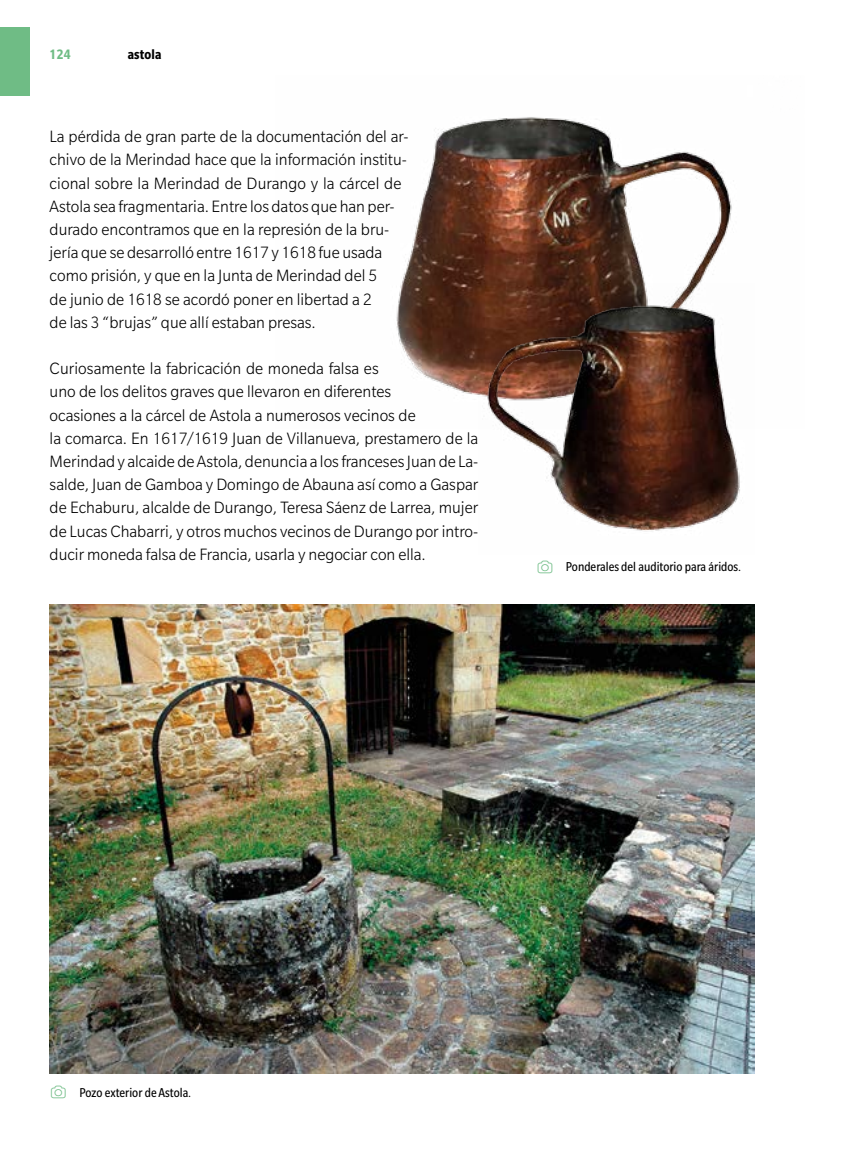
<style>
.page{position:relative;width:844px;height:1166px;background:#fff}
.page>*{position:absolute;margin:0;border:0;box-sizing:border-box;transform-origin:0 0}
.t1{font:300 17.85px/23.1px "Slate Pro";color:#000;scale:.96 1}
.t2{font:700 condensed 14.88px "Slate Pro";letter-spacing:.01em;color:#000}
.t3{font:700 condensed 14.88px "Slate Pro";color:#6fbc85}
.t4{font:condensed 14px "Slate Pro";color:#000}
</style>
<div class="page">
<img style="left:50px;top:605px;width:704px;height:468px">
<img style="left:396px;top:117px;width:336px;height:278px">
<img style="left:478px;top:283px;width:262px;height:249px">
<div style="left:0;top:28px;width:30px;height:68px;background:#6fbc85"></div>
<p class="t3" style="left:50px;top:47px;width:22px">124</p>
<p class="t2" style="left:128px;top:47px;width:35px">astola</p>
<p class="t1" style="left:50px;top:125px;width:375px">La pérdida de gran parte de la documentación del ar&shy;chivo de la Merindad hace que la información institu&shy;cional sobre la Merindad de Durango y la cárcel de Astola sea fragmentaria. Entre los datos que han per&shy;durado encontramos que en la represión de la bru&shy;jería que se desarrolló entre 1617 y 1618 fue usada como prisión, y que en la Junta de Merindad del 5<br>de junio de 1618 se acordó poner en libertad a 2<br>de las 3 “brujas” que allí estaban presas.</p>
<p class="t1" style="left:50px;top:357px;width:448px">Curiosamente la fabricación de moneda falsa es<br>uno de los delitos graves que llevaron en diferentes<br>ocasiones a la cárcel de Astola a numerosos vecinos de<br>la comarca. En 1617/1619 Juan de Villanueva, prestamero de la Merindad y alcaide de Astola, denuncia a los franceses Juan de La&shy;salde, Juan de Gamboa y Domingo de Abauna así como a Gaspar de Echaburu, alcalde de Durango, Teresa Sáenz de Larrea, mujer de Lucas Chabarri, y otros muchos vecinos de Durango por intro&shy;ducir moneda falsa de Francia, usarla y negociar con ella.</p>
<p class="t4" style="left:566px;top:560px;width:177px">Ponderales del auditorio para áridos.</p>
<p class="t4" style="left:79px;top:1085px;width:113px">Pozo exterior de Astola.</p>
</div>
